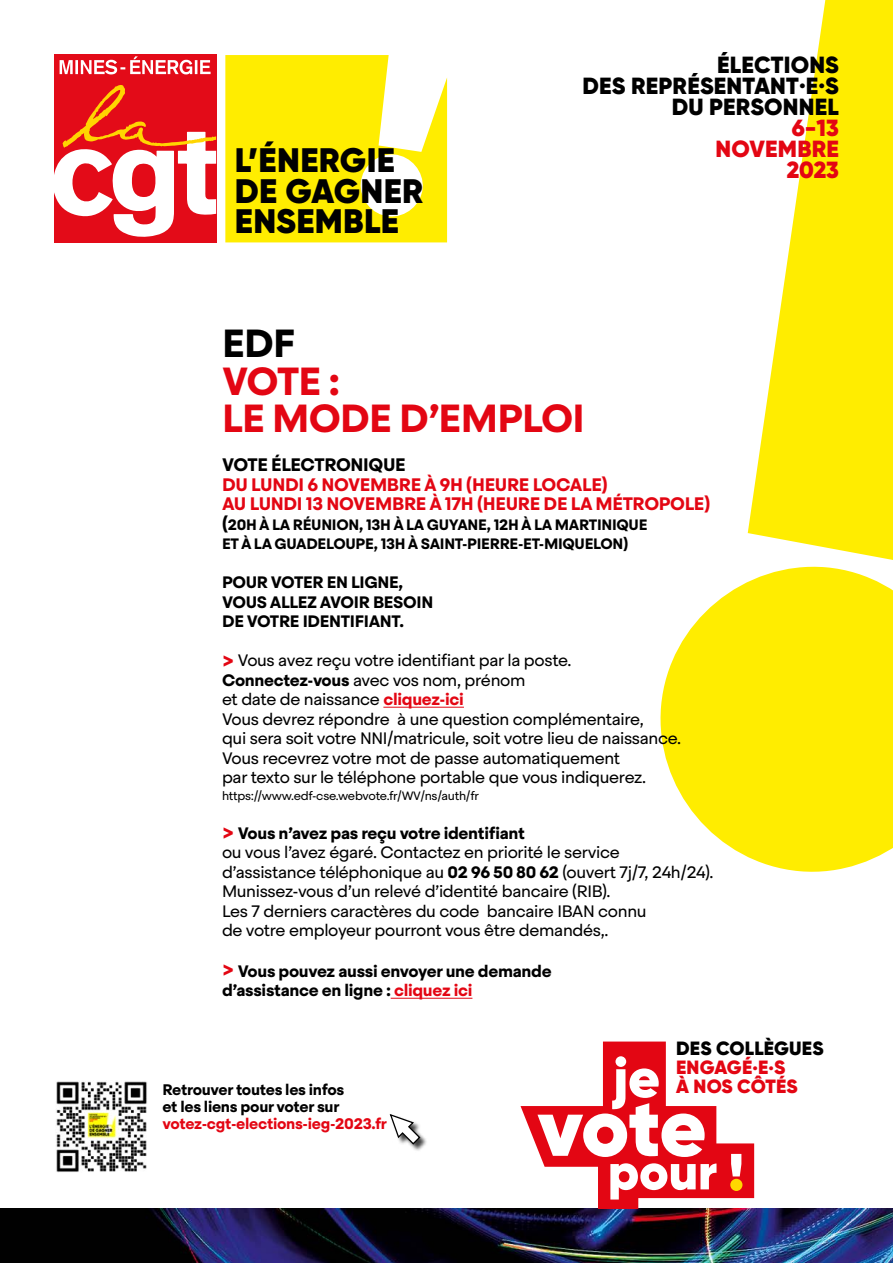
<style>
.page{position:relative;width:893px;height:1263px;background:#fff}
.page>*{position:absolute;margin:0;border:0;box-sizing:border-box;transform-origin:0 0}
.t1{font:700 39px/37.5px "Steradian";letter-spacing:-.02em;color:#e30613}
.t2{font:700 39px "Steradian";color:#000}
.t3{font:900 33.9px/30.6px "Gilroy";letter-spacing:.01em;color:#000}
.t4{font:900 23.4px/21px "Gilroy";letter-spacing:.01em;color:#000;text-align:right}
.t5{font:900 23.4px/21px "Gilroy";letter-spacing:.01em;color:#e30613;text-align:right}
.t6{font:900 19.2px/18.6px "Gilroy";letter-spacing:.01em;color:#e30613}
.t7{font:900 19.2px "Gilroy";letter-spacing:.01em;color:#000}
.t8{font:700 18px/19.5px "Steradian";letter-spacing:-.02em;color:#e30613}
.t9{font:700 18px "Steradian";letter-spacing:-.02em;color:#000}
.t10{font:16.5px/19.5px "Steradian";letter-spacing:-.02em;color:#000}
.t11{font:700 16.5px/19.5px "Steradian";letter-spacing:-.02em;color:#000}
.t12{font:700 15.15px/17px "Steradian";letter-spacing:-.02em;color:#000}
.t13{font:700 15.15px "Steradian";letter-spacing:-.02em;color:#e30613}
.t14{font:700 15px/19.5px "Steradian";letter-spacing:-.02em;color:#000}
.t15{font:12px "Steradian";letter-spacing:-.02em;color:#000}
.s1{font-size:18px}
.s2{font-weight:700;font-size:21px;color:#e30613}
.s3{font-weight:700}
.s4{font-weight:700;color:#e30613}
.s5{font-size:21px;color:#e30613}
.s6{color:#e30613}
</style>
<div class="page">
<svg style="left:748px;top:0;width:145px;height:560px;fill:#ffed00"></svg>
<svg style="left:660px;top:566px;width:233px;height:306px;fill:#ffed00"></svg>
<img style="left:56px;top:1081px;width:91px;height:92px">
<div style="left:54px;top:54px;width:162px;height:188px;background:#e30b18"></div>
<svg style="left:60px;top:56px;width:151px;height:18px"></svg>
<svg style="left:54px;top:85px;width:162px;height:152px"></svg>
<svg style="left:225px;top:55px;width:222px;height:187px"></svg>
<img style="left:0;top:1209px;width:893px;height:54px">
<svg style="left:520px;top:1041px;width:234px;height:168px"></svg>
<div style="left:730px;top:1179px;width:12px;height:12px;background:#ffd800;border-radius:50%"></div>
<hr style="left:383px;top:707px;width:81px;height:1px;background:#e30613">
<hr style="left:391px;top:998px;width:81px;height:1px;background:#e30613">
<div style="left:391px;top:1115px;width:37px;height:37px;background:#000;opacity:.75"></div>
<svg style="left:389px;top:1114px;width:32px;height:31px"></svg>
<h2 class="t3" style="left:235px;top:145px;width:190px">L’ÉNERGIE<br>DE GAGNER<br>ENSEMBLE</h2>
<h3 class="t4" style="left:582px;top:54px;width:258px">ÉLECTIONS<br>DES REPRÉSENTANT·E·S<br>DU PERSONNEL</h3>
<h3 class="t5" style="left:715px;top:117px;width:125px">6-13<br>NOVEMBRE<br>2023</h3>
<h1 class="t2" style="left:222px;top:319px;width:75px">EDF</h1>
<h1 class="t1" style="left:222px;top:363px;width:364px">VOTE :<br>LE MODE D’EMPLOI</h1>
<p class="t9" style="left:222px;top:454px;width:185px">VOTE ÉLECTRONIQUE</p>
<p class="t8" style="left:222px;top:475px;width:490px">DU LUNDI 6 NOVEMBRE À 9H (HEURE LOCALE)<br>AU LUNDI 13 NOVEMBRE À 17H (HEURE DE LA MÉTROPOLE)</p>
<p class="t14" style="left:222px;top:515px;width:427px"><span class="s1">(</span>20H À LA RÉUNION, 13H À LA GUYANE, 12H À LA MARTINIQUE<br>ET À LA GUADELOUPE, 13H À SAINT-PIERRE-ET-MIQUELON)</p>
<p class="t11" style="left:222px;top:573px;width:213px">POUR VOTER EN LIGNE,<br>VOUS ALLEZ AVOIR BESOIN<br>DE VOTRE IDENTIFIANT.</p>
<p class="t10" style="left:222px;top:651px;width:461px"><span class="s2">&gt;</span> Vous avez reçu votre identifiant par la poste.<br><span class="s3">Connectez-vous</span> avec vos nom, prénom<br>et date de naissance <span class="s4">cliquez-ici<br></span>Vous devrez répondre à une question complémentaire,<br>qui sera soit votre NNI/matricule, soit votre lieu de naissance.<br>Vous recevrez votre mot de passe automatiquement<br>par texto sur le téléphone portable que vous indiquerez.</p>
<p class="t15" style="left:222px;top:788px;width:259px">https://www.edf-cse.webvote.fr/WV/ns/auth/fr</p>
<p class="t10" style="left:222px;top:823px;width:493px"><span class="s2">&gt;</span> <span class="s3">Vous n’avez pas reçu votre identifiant<br></span>ou vous l’avez égaré. Contactez en priorité le service d’assistance téléphonique au <span class="s3">02 96 50 80 62</span> (ouvert 7j/7, 24h/24).<br>Munissez-vous d’un relevé d’identité bancaire (RIB).<br>Les 7 derniers caractères du code bancaire IBAN connu<br>de votre employeur pourront vous être demandés,.</p>
<p class="t11" style="left:222px;top:961px;width:331px"><span class="s5">&gt;</span> Vous pouvez aussi envoyer une demande d’assistance en ligne : <span class="s6">cliquez ici</span></p>
<p class="t12" style="left:162px;top:1081px;width:183px">Retrouver toutes les infos et les liens pour voter sur</p>
<p class="t13" style="left:162px;top:1114px;width:226px">votez-cgt-elections-ieg-2023.fr</p>
<p class="t7" style="left:676px;top:1036px;width:149px">DES COLLÈGUES</p>
<p class="t6" style="left:676px;top:1058px;width:123px">ENGAGÉ.E.S<br>À NOS CÔTÉS</p>
</div>
